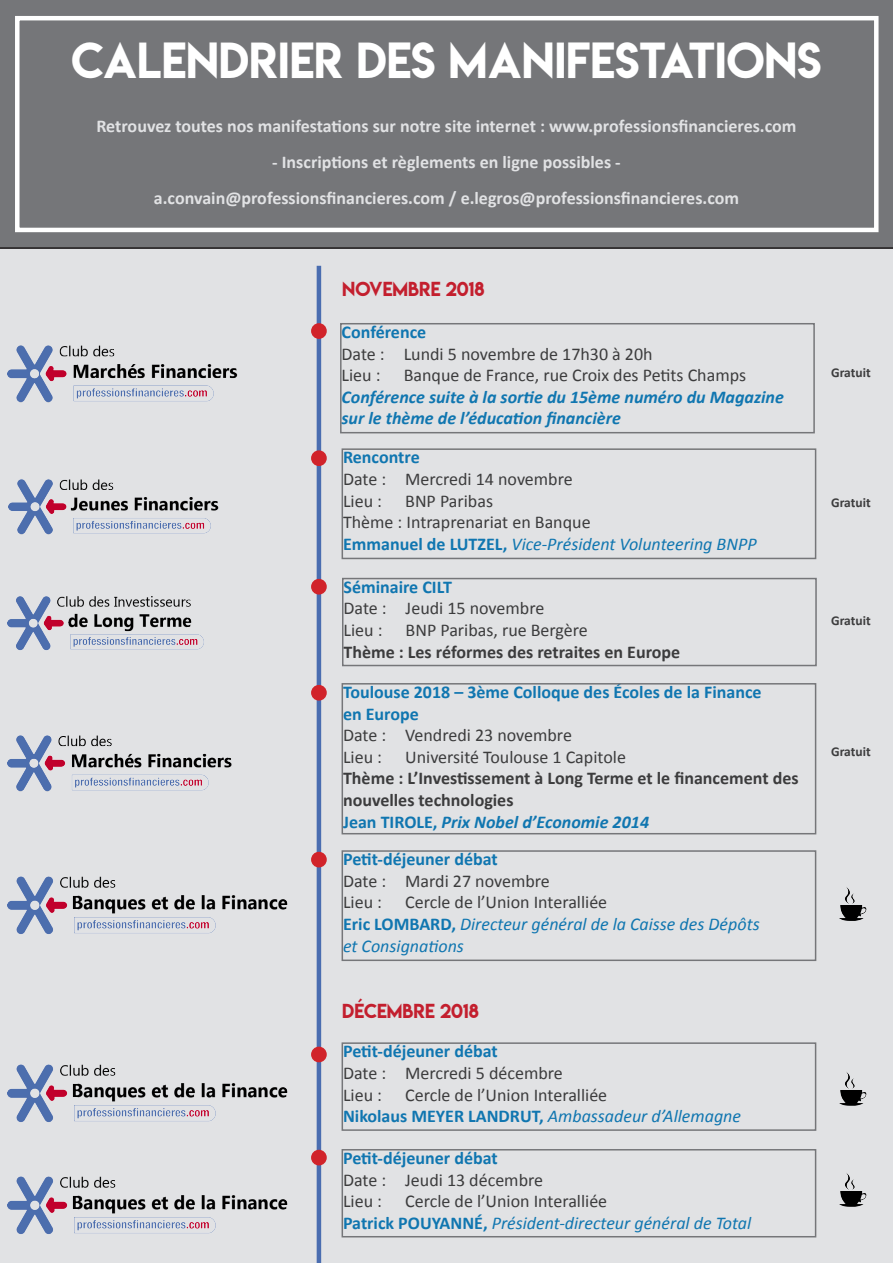
<style>
.page{position:relative;width:893px;height:1263px;background:#e1e2e4}
.page>*{position:absolute;margin:0;border:0;box-sizing:border-box;transform-origin:0 0}
.t1{font:45px "Lemon Milk";color:#fff}
.Texte{font:18px "Calibri";color:#3c3c3d}
.Type_et_nom{font:italic 18px "Calibri";color:#1076b0}
.t2{font:700 18px "Calibri";color:#e1e2e4}
.Type_et_nom-2{font:700 18px "Calibri";color:#1076b0}
.Texte-2{font:italic 700 18px "Calibri";color:#1076b0}
.Texte-3{font:700 18px/21.6px "Calibri";color:#3c3c3d}
.Type_et_nom-3{font:700 18px "Calibri";color:#3c3c3d}
.Type_et_nom-4{font:italic 700 18px "Calibri";color:#1076b0}
.Mois{font:18px "Lemon Milk";color:#c31f2e}
.Mois-2{font:700 18px "Calibri";color:#1076b0}
.t3{font:700 13.5px "Calibri";color:#3c3c3d}
.s1{font-weight:700;font-style:normal}
.s2{font-style:normal}
</style>
<div class="page">
<div style="left:0;top:0;width:893px;height:249px;background:#757679"></div>
<div style="left:15px;top:16px;width:863px;height:216px;border:4px solid #fff"></div>
<img style="left:7px;top:345px;width:231px;height:58px">
<img style="left:9px;top:479px;width:210px;height:56px">
<img style="left:7px;top:596px;width:197px;height:55px">
<img style="left:7px;top:735px;width:225px;height:56px">
<img style="left:7px;top:876px;width:281px;height:58px">
<img style="left:7px;top:1064px;width:281px;height:58px">
<hr style="left:317px;top:266px;width:4px;height:997px;background:#4a6db0">
<div style="left:340px;top:323px;width:475px;height:110px;border:2px solid #757679"></div>
<div style="left:342px;top:448px;width:474px;height:111px;border:2px solid #757679"></div>
<div style="left:342px;top:578px;width:475px;height:88px;border:2px solid #757679"></div>
<div style="left:342px;top:683px;width:474px;height:151px;border:2px solid #757679"></div>
<div style="left:342px;top:850px;width:474px;height:111px;border:2px solid #757679"></div>
<div style="left:342px;top:1042px;width:474px;height:89px;border:2px solid #757679"></div>
<div style="left:342px;top:1149px;width:474px;height:88px;border:2px solid #757679"></div>
<img style="left:7px;top:1176px;width:281px;height:58px">
<div style="left:312px;top:324px;width:14px;height:14px;background:#d1232a;border-radius:50%"></div>
<div style="left:311px;top:323px;width:16px;height:16px;border:2px solid #d1232a;border-radius:50%"></div>
<div style="left:312px;top:451px;width:14px;height:14px;background:#d1232a;border-radius:50%"></div>
<div style="left:311px;top:450px;width:16px;height:16px;border:2px solid #d1232a;border-radius:50%"></div>
<div style="left:312px;top:580px;width:14px;height:14px;background:#d1232a;border-radius:50%"></div>
<div style="left:311px;top:579px;width:16px;height:15px;border:2px solid #d1232a;border-radius:50%"></div>
<div style="left:312px;top:686px;width:14px;height:14px;background:#d1232a;border-radius:50%"></div>
<div style="left:311px;top:685px;width:16px;height:16px;border:2px solid #d1232a;border-radius:50%"></div>
<div style="left:312px;top:852px;width:14px;height:15px;background:#d1232a;border-radius:50%"></div>
<div style="left:311px;top:852px;width:16px;height:15px;border:2px solid #d1232a;border-radius:50%"></div>
<div style="left:312px;top:1047px;width:14px;height:14px;background:#d1232a;border-radius:50%"></div>
<div style="left:311px;top:1047px;width:16px;height:15px;border:2px solid #d1232a;border-radius:50%"></div>
<div style="left:312px;top:1150px;width:14px;height:15px;background:#d1232a;border-radius:50%"></div>
<div style="left:311px;top:1150px;width:16px;height:15px;border:2px solid #d1232a;border-radius:50%"></div>
<img style="left:839px;top:887px;width:28px;height:34px">
<img style="left:839px;top:1072px;width:28px;height:34px">
<img style="left:839px;top:1173px;width:28px;height:34px">
<p class="t1" style="left:71px;top:29px;width:752px">CALENDRIER DES MANIFESTATIONS</p>
<p class="t2" style="left:96px;top:115px;width:702px">Retrouvez toutes nos manifestations sur notre site internet : www.professionsfinancieres.com</p>
<p class="t2" style="left:272px;top:151px;width:350px">- Inscriptions et règlements en ligne possibles -</p>
<p class="t2" style="left:154px;top:187px;width:587px">a.convain@professionsfinancieres.com / e.legros@professionsfinancieres.com</p>
<p class="Mois" style="left:342px;top:276px;width:144px">NOVEMBRE 2018</p>
<p class="Mois-2" style="left:342px;top:320px;width:86px">Conférence</p>
<p class="Texte" style="left:342px;top:342px;width:313px">Date : Lundi 5 novembre de 17h30 à 20h</p>
<p class="Texte" style="left:342px;top:364px;width:40px">Lieu :</p>
<p class="Texte" style="left:404px;top:364px;width:344px">Banque de France, rue Croix des Petits Champs</p>
<p class="Texte-2" style="left:342px;top:385px;width:444px">Conférence suite à la sortie du 15ème numéro du Magazine</p>
<p class="Texte-2" style="left:342px;top:407px;width:281px">sur le thème de l’éducation financière</p>
<p class="Type_et_nom-2" style="left:343px;top:446px;width:78px">Rencontre</p>
<p class="Texte" style="left:343px;top:468px;width:231px">Date : Mercredi 14 novembre</p>
<p class="Texte" style="left:343px;top:489px;width:40px">Lieu :</p>
<p class="Texte" style="left:405px;top:489px;width:89px">BNP Paribas</p>
<p class="Texte" style="left:343px;top:511px;width:249px">Thème : Intraprenariat en Banque</p>
<p class="Type_et_nom" style="left:343px;top:532px;width:415px"><span class="s1">Emmanuel de LUTZEL,</span> Vice-Président Volunteering BNPP</p>
<p class="Type_et_nom-2" style="left:343px;top:575px;width:110px">Séminaire CILT</p>
<p class="Texte" style="left:343px;top:597px;width:202px">Date : Jeudi 15 novembre</p>
<p class="Texte" style="left:343px;top:619px;width:40px">Lieu :</p>
<p class="Texte" style="left:406px;top:619px;width:184px">BNP Paribas, rue Bergère</p>
<p class="Type_et_nom-3" style="left:343px;top:640px;width:338px">Thème : Les réformes des retraites en Europe</p>
<p class="Type_et_nom-2" style="left:343px;top:680px;width:420px">Toulouse 2018 – 3ème Colloque des Écoles de la Finance</p>
<p class="Type_et_nom-2" style="left:343px;top:702px;width:77px">en Europe</p>
<p class="Texte" style="left:343px;top:724px;width:230px">Date : Vendredi 23 novembre</p>
<p class="Texte" style="left:343px;top:745px;width:40px">Lieu :</p>
<p class="Texte" style="left:405px;top:745px;width:222px">Université Toulouse 1 Capitole</p>
<p class="Texte-3" style="left:343px;top:768px;width:457px">Thème : L’Investissement à Long Terme et le financement des nouvelles technologies</p>
<p class="Type_et_nom-4" style="left:343px;top:810px;width:308px"><span class="s2">Jean TIROLE,</span> Prix Nobel d’Economie 2014</p>
<p class="Type_et_nom-2" style="left:343px;top:848px;width:156px">Petit-déjeuner débat</p>
<p class="Texte" style="left:343px;top:869px;width:208px">Date : Mardi 27 novembre</p>
<p class="Texte" style="left:343px;top:891px;width:40px">Lieu :</p>
<p class="Texte" style="left:405px;top:891px;width:204px">Cercle de l’Union Interalliée</p>
<p class="Type_et_nom" style="left:343px;top:912px;width:418px"><span class="s1">Eric LOMBARD,</span> Directeur général de la Caisse des Dépôts</p>
<p class="Type_et_nom" style="left:343px;top:933px;width:122px">et Consignations</p>
<p class="Mois" style="left:342px;top:998px;width:138px">DÉCEMBRE 2018</p>
<p class="Type_et_nom-2" style="left:343px;top:1040px;width:156px">Petit-déjeuner débat</p>
<p class="Texte" style="left:343px;top:1062px;width:221px">Date : Mercredi 5 décembre</p>
<p class="Texte" style="left:343px;top:1083px;width:40px">Lieu :</p>
<p class="Texte" style="left:405px;top:1083px;width:204px">Cercle de l’Union Interalliée</p>
<p class="Type_et_nom" style="left:343px;top:1104px;width:400px"><span class="s1">Nikolaus MEYER LANDRUT,</span> Ambassadeur d’Allemagne</p>
<p class="Type_et_nom-2" style="left:343px;top:1146px;width:156px">Petit-déjeuner débat</p>
<p class="Texte" style="left:343px;top:1168px;width:202px">Date : Jeudi 13 décembre</p>
<p class="Texte" style="left:343px;top:1190px;width:40px">Lieu :</p>
<p class="Texte" style="left:405px;top:1190px;width:204px">Cercle de l’Union Interalliée</p>
<p class="Type_et_nom" style="left:343px;top:1210px;width:410px"><span class="s1">Patrick POUYANNÉ,</span> Président-directeur général de Total</p>
<p class="t3" style="left:831px;top:364px;width:41px">Gratuit</p>
<p class="t3" style="left:831px;top:494px;width:41px">Gratuit</p>
<p class="t3" style="left:831px;top:611px;width:41px">Gratuit</p>
<p class="t3" style="left:831px;top:743px;width:41px">Gratuit</p>
</div>
